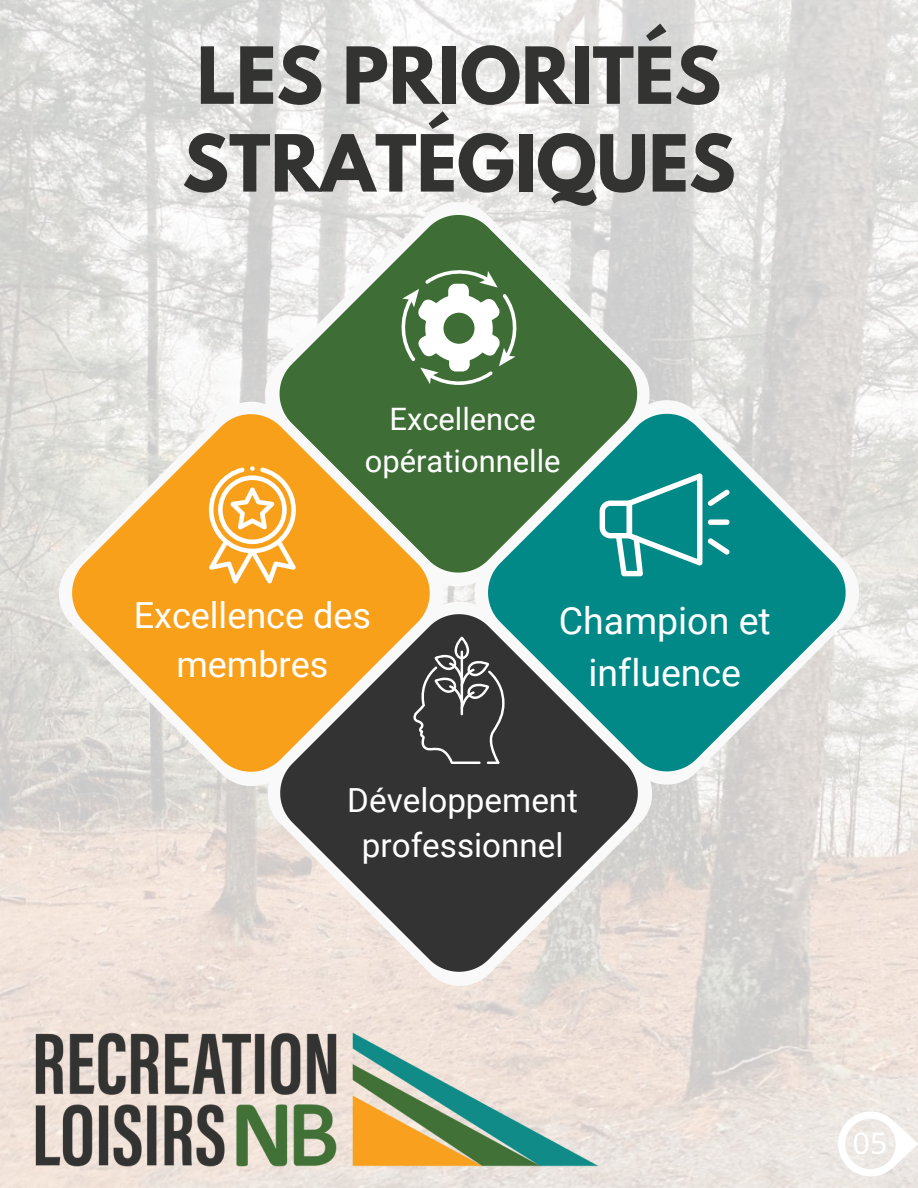
<style>
.page{position:relative;width:918px;height:1188px;background:#fff}
.page>*{position:absolute;margin:0;border:0;box-sizing:border-box;transform-origin:0 0}
.t1{font:700 69.75px/87.8px "League Spartan";color:#333332}
.t2{font:37.5px/51.8px "Roboto";color:#fff;text-align:center}
.t3{font:36px/49.5px "Roboto";color:#fff;text-align:center}
.t4{font:33.15px/45.9px "Roboto";color:#fff;text-align:center}
.t5{font:30.9px/42.3px "Roboto";color:#fff;text-align:center}
</style>
<div class="page">
<img style="left:0;top:0;width:918px;height:1188px">
<svg style="left:248px;top:185px;width:419px;height:199px;background:#dbdad9"></svg>
<svg style="left:654px;top:383px;width:222px;height:419px"></svg>
<svg style="left:250px;top:590px;width:419px;height:413px;background:#e7dcd6"></svg>
<svg style="left:42px;top:384px;width:419px;height:419px;background:#dedcd8"></svg>
<svg style="left:471px;top:397px;width:392px;height:392px;background:#73b5b3"></svg>
<svg style="left:262px;top:198px;width:392px;height:392px"></svg>
<svg style="left:263px;top:597px;width:392px;height:392px;background:#728381"></svg>
<svg style="left:55px;top:397px;width:392px;height:392px;background:#cda965"></svg>
<img style="left:12px;top:1021px;width:610px;height:157px">
<svg style="left:398px;top:267px;width:122px;height:118px"></svg>
<svg style="left:600px;top:473px;width:102px;height:103px"></svg>
<svg style="left:708px;top:489px;width:22px;height:17px"></svg>
<svg style="left:708px;top:538px;width:22px;height:17px"></svg>
<div style="left:708px;top:519px;width:22px;height:6px;background:#fff;border-radius:3px"></div>
<svg style="left:413px;top:637px;width:91px;height:127px;background:#4f4f4f"></svg>
<svg style="left:209px;top:466px;width:87px;height:117px"></svg>
<svg style="left:838px;top:1112px;width:80px;height:64px"></svg>
<p class="t1" style="left:182px;top:41px;width:555px">LES PRIORITÉS<br>STRATÉGIQUES</p>
<p class="t5" style="left:365px;top:398px;width:197px">Excellence opérationnelle</p>
<p class="t3" style="left:134px;top:590px;width:239px">Excellence des membres</p>
<p class="t2" style="left:559px;top:595px;width:213px">Champion et influence</p>
<p class="t4" style="left:347px;top:777px;width:232px">Développement professionnel</p>
</div>
